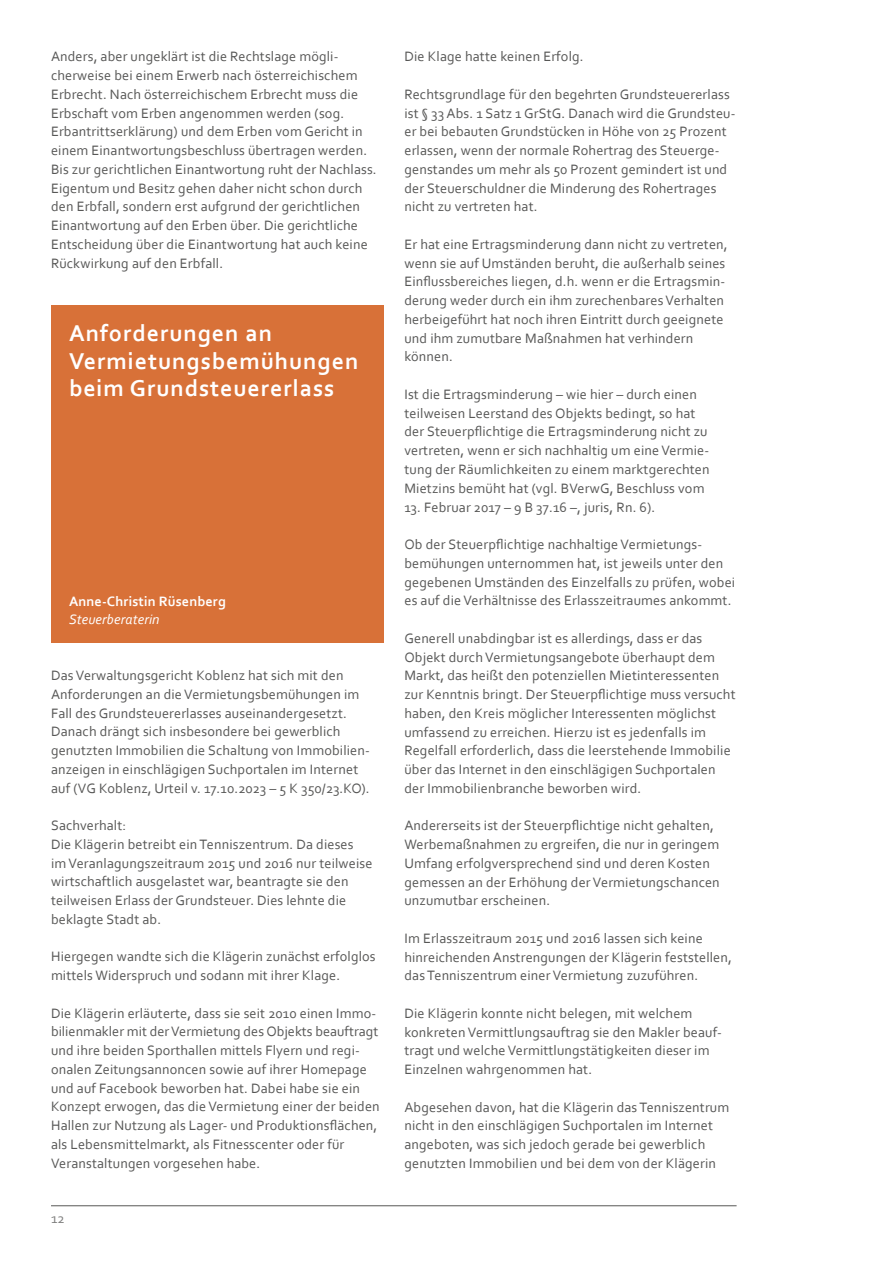
<style>
.page{position:relative;width:893px;height:1263px;background:#fff}
.page>*{position:absolute;margin:0;border:0;box-sizing:border-box;transform-origin:0 0}
.t1{font:700 24px/27.8px "Corbel";letter-spacing:.04em;color:#fff}
.t2{font:14.25px/18.8px "Corbel";letter-spacing:.01em;color:#575756}
.t3{font:700 14.25px "Corbel";letter-spacing:.01em;color:#fff}
.t4{font:italic 14.25px "Corbel";letter-spacing:.01em;color:#fff}
.t5{font:14.25px "Corbel";color:#7e7e7d}
</style>
<div class="page">
<hr style="left:51px;top:1205px;width:686px;height:1px;background:#575756">
<div style="left:51px;top:305px;width:332px;height:338px;background:#d87138"></div>
<p class="t2" style="left:51px;top:47px;width:327px">Anders, aber ungeklärt ist die Rechtslage mögli&shy;cherweise bei einem Erwerb nach österreichischem Erbrecht. Nach österreichischem Erbrecht muss die Erbschaft vom Erben angenommen werden (sog.<br>Erbantrittserklärung) und dem Erben vom Gericht in einem Einantwortungsbeschluss übertragen werden.<br>Bis zur gerichtlichen Einantwortung ruht der Nachlass.<br>Eigentum und Besitz gehen daher nicht schon durch den Erbfall, sondern erst aufgrund der gerichtlichen Einantwortung auf den Erben über. Die gerichtliche Entscheidung über die Einantwortung hat auch keine Rückwirkung auf den Erbfall.</p>
<p class="t2" style="left:404px;top:47px;width:181px">Die Klage hatte keinen Erfolg.</p>
<p class="t2" style="left:404px;top:84px;width:333px">Rechtsgrundlage für den begehrten Grundsteuererlass ist § 33 Abs. 1 Satz 1 GrStG. Danach wird die Grundsteu&shy;er bei bebauten Grundstücken in Höhe von 25 Prozent erlassen, wenn der normale Rohertrag des Steuerge&shy;genstandes um mehr als 50 Prozent gemindert ist und der Steuerschuldner die Minderung des Rohertrages nicht zu vertreten hat.</p>
<p class="t2" style="left:404px;top:234px;width:325px">Er hat eine Ertragsminderung dann nicht zu vertreten, wenn sie auf Umständen beruht, die außerhalb seines Einflussbereiches liegen, d.h. wenn er die Ertragsmin&shy;derung weder durch ein ihm zurechenbares Verhalten herbeigeführt hat noch ihren Eintritt durch geeignete und ihm zumutbare Maßnahmen hat verhindern können.</p>
<p class="t2" style="left:404px;top:384px;width:307px">Ist die Ertragsminderung – wie hier – durch einen teilweisen Leerstand des Objekts bedingt, so hat der Steuerpflichtige die Ertragsminderung nicht zu vertreten, wenn er sich nachhaltig um eine Vermie&shy;tung der Räumlichkeiten zu einem marktgerechten Mietzins bemüht hat (vgl. BVerwG, Beschluss vom</p>
<p class="t2" style="left:404px;top:497px;width:252px">13. Februar 2017 – 9 B 37.16 –, juris, Rn. 6).</p>
<p class="t2" style="left:404px;top:535px;width:332px">Ob der Steuerpflichtige nachhaltige Vermietungs&shy;bemühungen unternommen hat, ist jeweils unter den gegebenen Umständen des Einzelfalls zu prüfen, wobei es auf die Verhältnisse des Erlasszeitraumes ankommt.</p>
<p class="t2" style="left:404px;top:628px;width:333px">Generell unabdingbar ist es allerdings, dass er das Objekt durch Vermietungsangebote überhaupt dem Markt, das heißt den potenziellen Mietinteressenten zur Kenntnis bringt. Der Steuerpflichtige muss versucht haben, den Kreis möglicher Interessenten möglichst umfassend zu erreichen. Hierzu ist es jedenfalls im Regelfall erforderlich, dass die leerstehende Immobilie über das Internet in den einschlägigen Suchportalen der Immobilienbranche beworben wird.</p>
<p class="t2" style="left:404px;top:816px;width:317px">Andererseits ist der Steuerpflichtige nicht gehalten, Werbemaßnahmen zu ergreifen, die nur in geringem Umfang erfolgversprechend sind und deren Kosten gemessen an der Erhöhung der Vermietungschancen unzumutbar erscheinen.</p>
<p class="t2" style="left:404px;top:928px;width:329px">Im Erlasszeitraum 2015 und 2016 lassen sich keine hinreichenden Anstrengungen der Klägerin feststellen, das Tenniszentrum einer Vermietung zuzuführen.</p>
<p class="t2" style="left:404px;top:1003px;width:319px">Die Klägerin konnte nicht belegen, mit welchem konkreten Vermittlungsauftrag sie den Makler beauf&shy;tragt und welche Vermittlungstätigkeiten dieser im Einzelnen wahrgenommen hat.</p>
<p class="t2" style="left:404px;top:1097px;width:326px">Abgesehen davon, hat die Klägerin das Tenniszentrum nicht in den einschlägigen Suchportalen im Internet angeboten, was sich jedoch gerade bei gewerblich genutzten Immobilien und bei dem von der Klägerin</p>
<h1 class="t1" style="left:69px;top:318px;width:291px">Anforderungen an<br>Vermietungsbemühungen beim Grundsteuererlass</h1>
<p class="t3" style="left:69px;top:592px;width:158px">Anne-Christin Rüsenberg</p>
<p class="t4" style="left:69px;top:611px;width:92px">Steuerberaterin</p>
<p class="t2" style="left:51px;top:666px;width:320px">Das Verwaltungsgericht Koblenz hat sich mit den Anforderungen an die Vermietungsbemühungen im Fall des Grundsteuererlasses auseinandergesetzt.<br>Danach drängt sich insbesondere bei gewerblich genutzten Immobilien die Schaltung von Immobilien&shy;anzeigen in einschlägigen Suchportalen im Internet auf (VG Koblenz, Urteil v. 17.10.2023 – 5 K 350/23.KO).</p>
<p class="t2" style="left:51px;top:816px;width:323px">Sachverhalt:<br>Die Klägerin betreibt ein Tenniszentrum. Da dieses<br>im Veranlagungszeitraum 2015 und 2016 nur teilweise wirtschaftlich ausgelastet war, beantragte sie den teilweisen Erlass der Grundsteuer. Dies lehnte die beklagte Stadt ab.</p>
<p class="t2" style="left:51px;top:947px;width:326px">Hiergegen wandte sich die Klägerin zunächst erfolglos mittels Widerspruch und sodann mit ihrer Klage.</p>
<p class="t2" style="left:51px;top:1003px;width:330px">Die Klägerin erläuterte, dass sie seit 2010 einen Immo&shy;bilienmakler mit der Vermietung des Objekts beauftragt und ihre beiden Sporthallen mittels Flyern und regi&shy;onalen Zeitungsannoncen sowie auf ihrer Homepage und auf Facebook beworben hat. Dabei habe sie ein Konzept erwogen, das die Vermietung einer der beiden Hallen zur Nutzung als Lager- und Produktionsflächen, als Lebensmittelmarkt, als Fitnesscenter oder für Veranstaltungen vorgesehen habe.</p>
<p class="t5" style="left:51px;top:1209px;width:15px">12</p>
</div>
